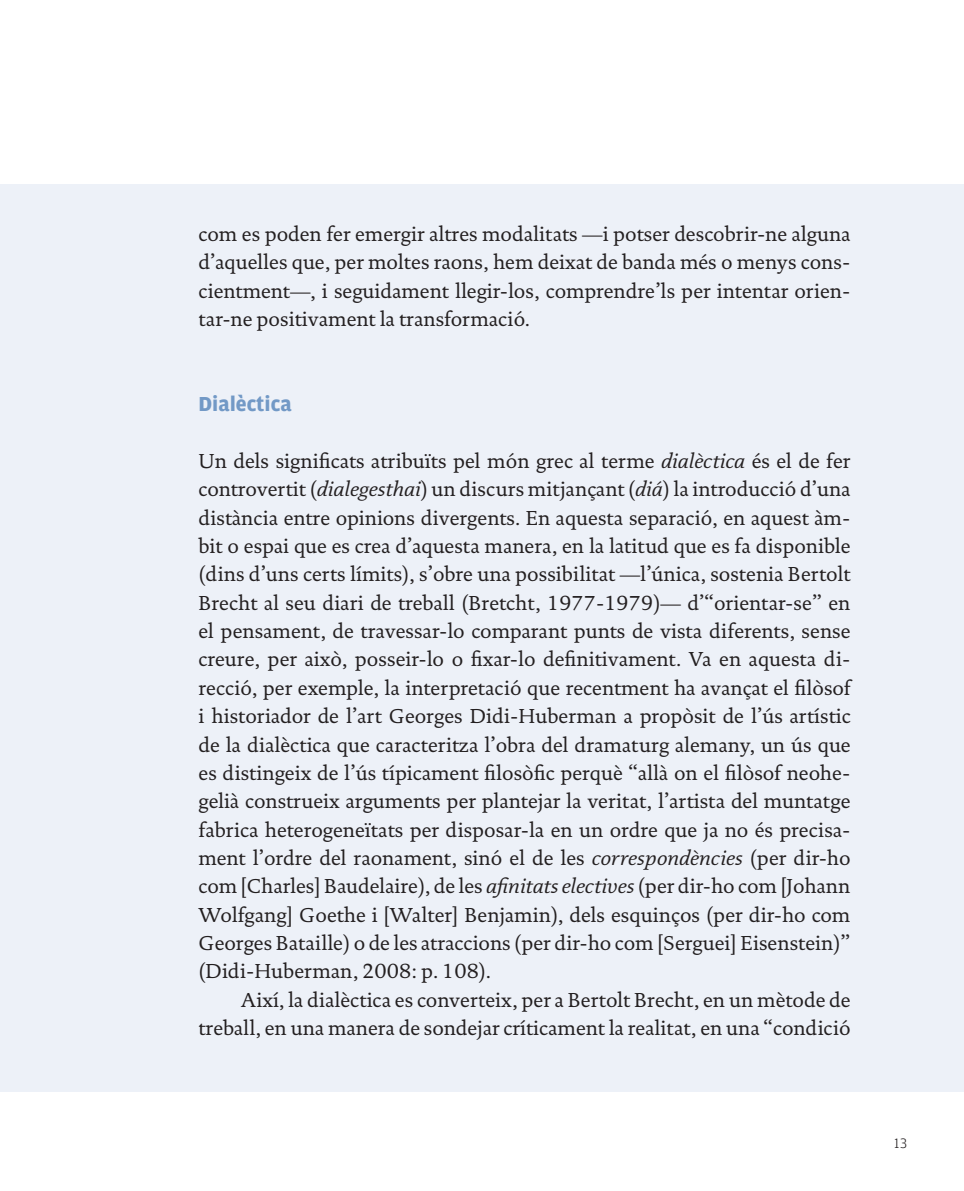
<style>
.page{position:relative;width:964px;height:1191px;background:#fff}
.page>*{position:absolute;margin:0;border:0;box-sizing:border-box;transform-origin:0 0}
.t1{font:700 21.6px "Amplitude";color:#7299c6}
.t2{font:20.4px/28.4px "DTL Documenta T";color:#231f20;text-align:justify}
.t3{font:300 14.4px "Amplitude";color:#231f20}
.s1{font-style:italic}
</style>
<div class="page">
<div style="left:0;top:184px;width:964px;height:907px;background:#edf1f8"></div>
<p class="t2" style="left:198px;top:220px;width:653px">com es poden fer emergir altres modalitats —i potser descobrir-ne alguna d’aquelles que, per moltes raons, hem deixat de banda més o menys cons&shy;cientment—, i seguidament llegir-los, comprendre’ls per intentar orien&shy;tar-ne positivament la transformació.</p>
<p class="t1" style="left:198px;top:392px;width:95px">Dialèctica</p>
<p class="t2" style="left:198px;top:447px;width:654px">Un dels significats atribuïts pel món grec al terme <span class="s1">dialèctica</span> és el de fer controvertit (<span class="s1">dialegesthai</span>) un discurs mitjançant (<span class="s1">diá</span>) la introducció d’una distància entre opinions divergents. En aquesta separació, en aquest àm&shy;bit o espai que es crea d’aquesta manera, en la latitud que es fa disponible (dins d’uns certs límits), s’obre una possibilitat —l’única, sostenia Bertolt Brecht al seu diari de treball (Bretcht, 1977-1979)— d’“orientar-se” en el pensament, de travessar-lo comparant punts de vista diferents, sense creure, per això, posseir-lo o fixar-lo definitivament. Va en aquesta di&shy;recció, per exemple, la interpretació que recentment ha avançat el filòsof i historiador de l’art Georges Didi-Huberman a propòsit de l’ús artístic de la dialèctica que caracteritza l’obra del dramaturg alemany, un ús que es distingeix de l’ús típicament filosòfic perquè “allà on el filòsof neohe&shy;gelià construeix arguments per plantejar la veritat, l’artista del muntatge fabrica heterogeneïtats per disposar-la en un ordre que ja no és precisa&shy;ment l’ordre del raonament, sinó el de les <span class="s1">correspondències</span> (per dir-ho com [Charles] Baudelaire), de les <span class="s1">afinitats electives</span> (per dir-ho com [Johann Wolfgang] Goethe i [Walter] Benjamin), dels esquinços (per dir-ho com Georges Bataille) o de les atraccions (per dir-ho com [Serguei] Eisenstein)” (Didi-Huberman, 2008: p. 108).</p>
<p class="t2" style="left:198px;top:985px;width:654px;text-align:right">Així, la dialèctica es converteix, per a Bertolt Brecht, en un mètode de treball, en una manera de sondejar críticament la realitat, en una “condició</p>
<p class="t3" style="left:894px;top:1135px;width:15px">13</p>
</div>
